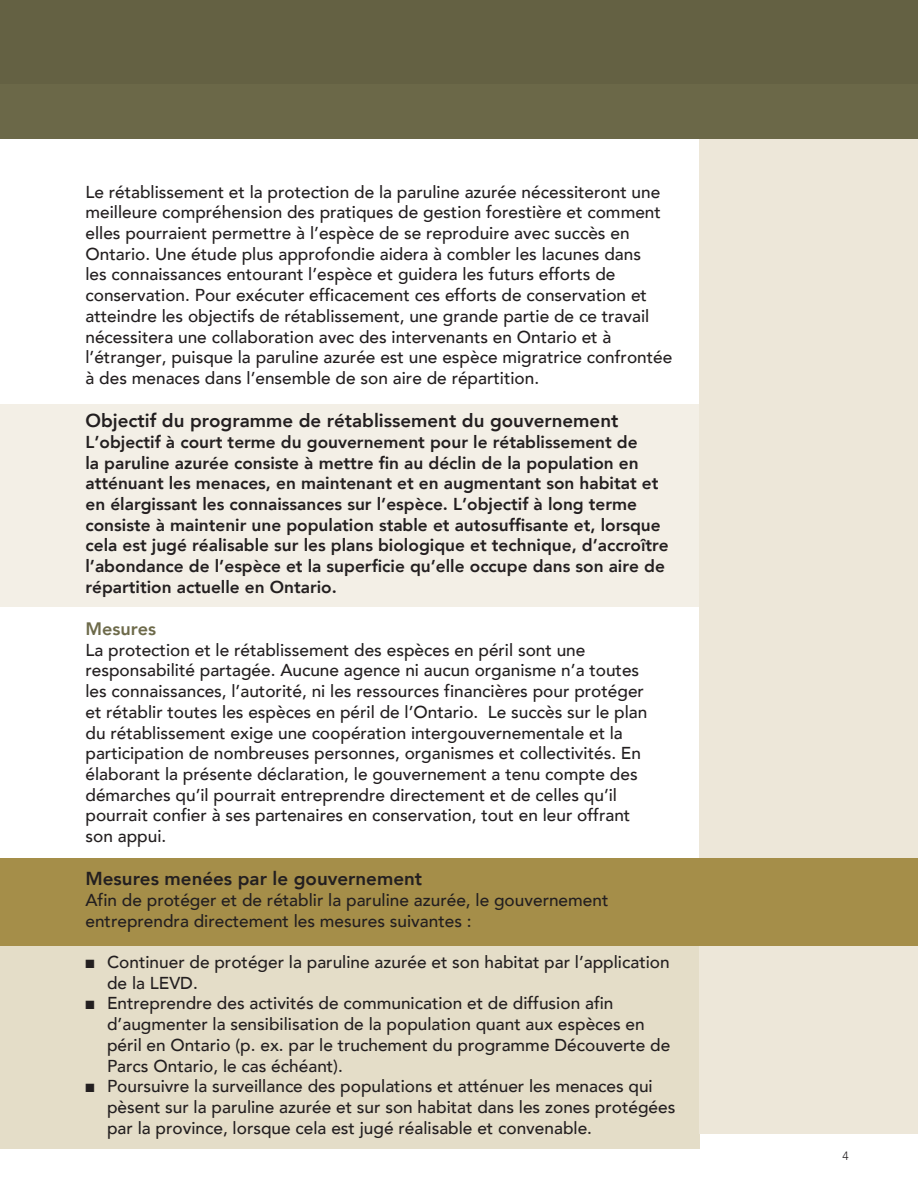
<style>
.page{position:relative;width:918px;height:1188px;background:#fff}
.page>*{position:absolute;margin:0;border:0;box-sizing:border-box;transform-origin:0 0}
.t1{font:800 18.75px "Avenir";color:#231f20}
.t2{font:800 18px "Avenir";color:#6d6a4a}
.t3{font:500 17.25px/20.7px "Avenir";color:#231f20}
.t4{font:800 17.25px/20.7px "Avenir";color:#231f20}
.t5{font:300 12px "Avenir";color:#231f20}
</style>
<div class="page">
<div style="left:0;top:858px;width:699px;height:290px;background:#e4ddc8"></div>
<div style="left:0;top:404px;width:699px;height:202px;background:#f3efe6"></div>
<div style="left:699px;top:134px;width:219px;height:1000px;background:#ede7d9"></div>
<div style="left:0;top:0;width:918px;height:138px;background:#646143"></div>
<div style="left:1px;top:84px;width:917px;height:54px;background:#6d6a4a"></div>
<div style="left:0;top:858px;width:918px;height:88px;background:#a58e49"></div>
<p class="t3" style="left:85px;top:180px;width:588px">Le rétablissement et la protection de la paruline azurée nécessiteront une meilleure compréhension des pratiques de gestion forestière et comment elles pourraient permettre à l’espèce de se reproduire avec succès en Ontario. Une étude plus approfondie aidera à combler les lacunes dans<br>les connaissances entourant l’espèce et guidera les futurs efforts de conservation. Pour exécuter efficacement ces efforts de conservation et atteindre les objectifs de rétablissement, une grande partie de ce travail nécessitera une collaboration avec des intervenants en Ontario et à l’étranger, puisque la paruline azurée est une espèce migratrice confrontée à des menaces dans l’ensemble de son aire de répartition.</p>
<h2 class="t1" style="left:85px;top:406px;width:534px">Objectif du programme de rétablissement du gouvernement</h2>
<p class="t4" style="left:85px;top:431px;width:585px">L’objectif à court terme du gouvernement pour le rétablissement de<br>la paruline azurée consiste à mettre fin au déclin de la population en atténuant les menaces, en maintenant et en augmentant son habitat et en élargissant les connaissances sur l’espèce. L’objectif à long terme consiste à maintenir une population stable et autosuffisante et, lorsque cela est jugé réalisable sur les plans biologique et technique, d’accroître l’abondance de l’espèce et la superficie qu’elle occupe dans son aire de répartition actuelle en Ontario.</p>
<h3 class="t2" style="left:85px;top:615px;width:72px">Mesures</h3>
<p class="t3" style="left:85px;top:638px;width:563px">La protection et le rétablissement des espèces en péril sont une responsabilité partagée. Aucune agence ni aucun organisme n’a toutes les connaissances, l’autorité, ni les ressources financières pour protéger et rétablir toutes les espèces en péril de l’Ontario. Le succès sur le plan du rétablissement exige une coopération intergouvernementale et la participation de nombreuses personnes, organismes et collectivités. En élaborant la présente déclaration, le gouvernement a tenu compte des démarches qu’il pourrait entreprendre directement et de celles qu’il pourrait confier à ses partenaires en conservation, tout en leur offrant son appui.</p>
<h4 class="t1" style="left:85px;top:864px;width:338px">Mesures menées par le gouvernement</h4>
<p class="t3" style="left:85px;top:889px;width:525px">Afin de protéger et de rétablir la paruline azurée, le gouvernement entreprendra directement les mesures suivantes :</p>
<p class="t3" style="left:107px;top:951px;width:564px;text-indent:-22px">■ Continuer de protéger la paruline azurée et son habitat par l’application de la LEVD.</p>
<p class="t3" style="left:107px;top:992px;width:565px;text-indent:-22px">■ Entreprendre des activités de communication et de diffusion afin d’augmenter la sensibilisation de la population quant aux espèces en péril en Ontario (p. ex. par le truchement du programme Découverte de Parcs Ontario, le cas échéant).</p>
<p class="t3" style="left:107px;top:1075px;width:570px;text-indent:-22px">■ Poursuivre la surveillance des populations et atténuer les menaces qui pèsent sur la paruline azurée et sur son habitat dans les zones protégées par la province, lorsque cela est jugé réalisable et convenable.</p>
<p class="t5" style="left:842px;top:1149px;width:8px">4</p>
</div>
